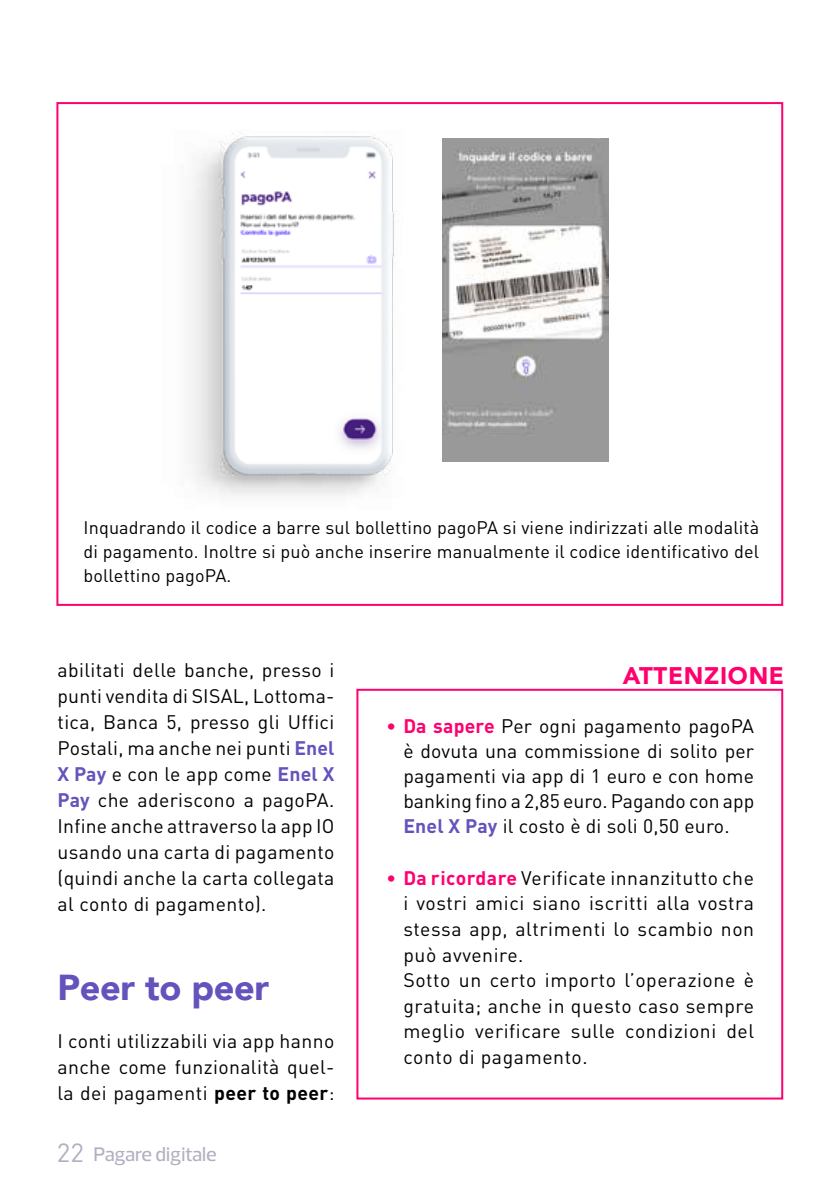
<style>
.page{position:relative;width:840px;height:1191px;background:#fff}
.page>*{position:absolute;margin:0;border:0;box-sizing:border-box;transform-origin:0 0}
.t1{font:900 36px "Avenir";letter-spacing:-.01em;color:#6453bc}
.t2{font:900 24px "Avenir";letter-spacing:.03em;color:#ff006e}
.t3{font:500 20px "Prelo";color:#b1b0c1}
.t4{font:19.4px/26px "DIN Pro";letter-spacing:.025em;color:#000;text-align:justify}
.t5{font:18px/24px "DIN Pro";letter-spacing:.01em;color:#000;text-align:justify}
.s1{font-weight:700;color:#6453bc}
.s2{font-weight:700}
.s3{font-family:"DIN Pro";font-weight:400;font-size:26px}
.s4{color:#ff006e}
.s5{font-weight:700;color:#ff006e}
</style>
<div class="page">
<img style="left:162px;top:102px;width:293px;height:393px">
<img style="left:442px;top:139px;width:166px;height:322px">
<div style="left:356px;top:689px;width:426px;height:410px;border:2px solid #ff006e"></div>
<p class="t5" style="left:83px;top:513px;width:676px">Inquadrando il codice a barre sul bollettino pagoPA si viene indirizzati alle modalità di pagamento. Inoltre si può anche inserire manualmente il codice identificativo del bollettino pagoPA.</p>
<p class="t4" style="left:57px;top:655px;width:278px">abilitati delle banche, presso i punti vendita di SISAL, Lottoma&shy;tica, Banca 5, presso gli Uffici Postali, ma anche nei punti <span class="s1">Enel X Pay</span> e con le app come <span class="s1">Enel X Pay</span> che aderiscono a pagoPA.<br>Infine anche attraverso la app IO usando una carta di pagamento (quindi anche la carta collegata al conto di pagamento).</p>
<h1 class="t1" style="left:57px;top:956px;width:213px">Peer to peer</h1>
<p class="t4" style="left:57px;top:1026px;width:278px">I conti utilizzabili via app hanno anche come funzionalità quel&shy;la dei pagamenti <span class="s2">peer to peer</span>:</p>
<p class="t3" style="left:57px;top:1141px;width:161px"><span class="s3">22</span> Pagare digitale</p>
<p class="t2" style="left:622px;top:655px;width:163px">ATTENZIONE</p>
<p class="t4" style="left:403px;top:711px;width:352px;line-height:25.2px;text-indent:-17px"><span class="s4">•</span> <span class="s5">Da sapere</span> Per ogni pagamento pagoPA è dovuta una commissione di solito per pagamenti via app di 1 euro e con home banking fino a 2,85 euro. Pagando con app <span class="s1">Enel X Pay</span> il costo è di soli 0,50 euro.</p>
<p class="t4" style="left:403px;top:863px;width:352px;text-align:left;text-indent:-17px"><span class="s4">•</span> <span class="s5">Da ricordare</span> Verificate innanzitutto che i vostri amici siano iscritti alla vostra stessa app, altrimenti lo scambio non può avvenire.<br>Sotto un certo importo l’operazione è gratuita; anche in questo caso sempre meglio verificare sulle condizioni del conto di pagamento.</p>
</div>
